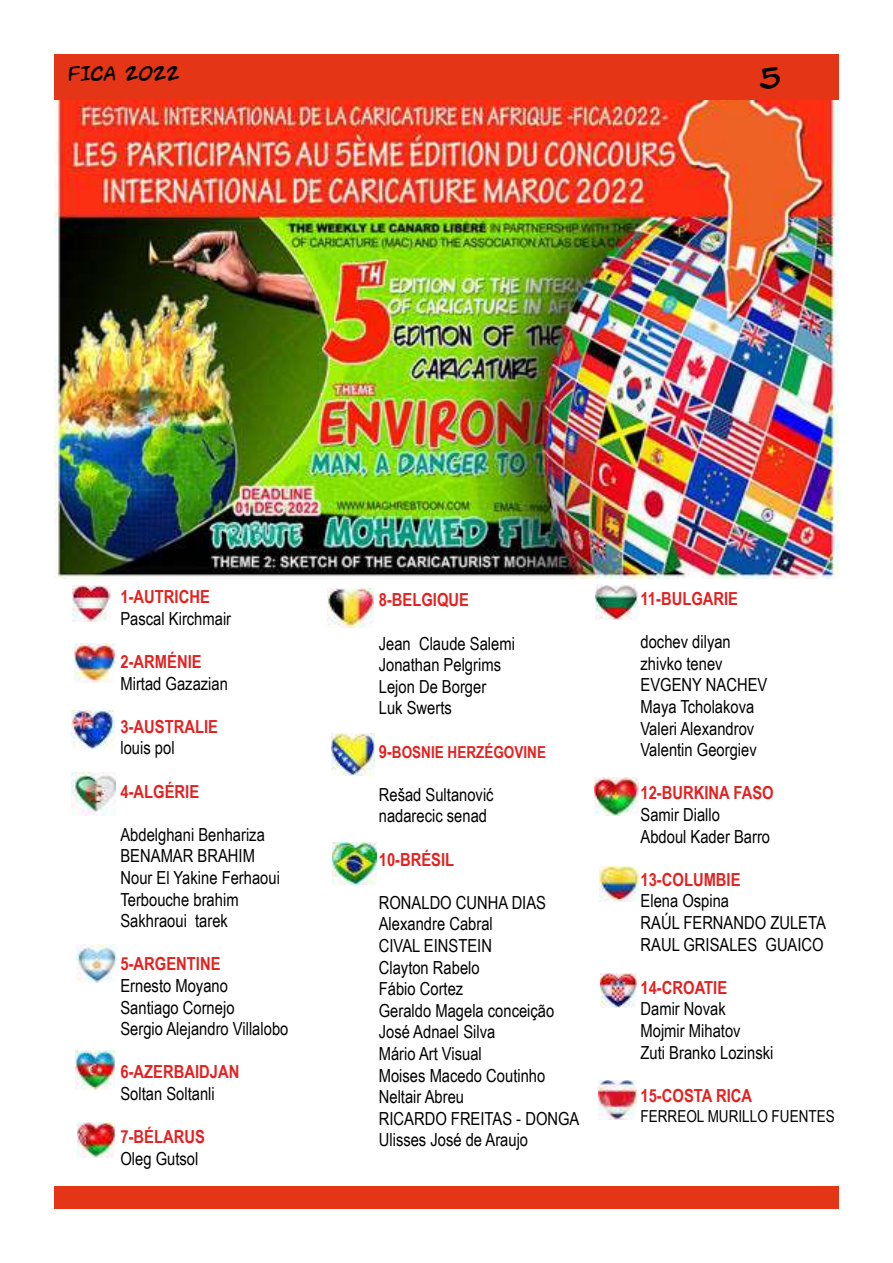
<style>
.page{position:relative;width:893px;height:1263px;background:#fff}
.page>*{position:absolute;margin:0;border:0;box-sizing:border-box;transform-origin:0 0}
.t1{font:27px "ACME Explosive";color:#000}
.t2{font:18px/21.6px "Arial Narrow";color:#000}
.t3{font:700 18px "Arial Narrow";color:#e32120}
.t4{font:700 18px "Arial Narrow";color:#e3211f}
.t5{font:700 18px "Arial Narrow";color:#e32121}
.t6{font:18px "ACME Explosive";color:#000}
.t7{font:16.5px "Arial Narrow";color:#000}
.t8{font:700 16.5px "Arial Narrow";color:#e3211f}
.s1{font-size:18px}
</style>
<div class="page">
<img style="left:54px;top:100px;width:785px;height:478px">
<div style="left:54px;top:1186px;width:785px;height:23px;background:#e53517"></div>
<div style="left:54px;top:54px;width:785px;height:46px;background:#e53517"></div>
<img style="left:71px;top:773px;width:44px;height:42px">
<img style="left:71px;top:711px;width:44px;height:38px">
<img style="left:328px;top:589px;width:46px;height:38px">
<img style="left:332px;top:733px;width:42px;height:42px">
<img style="left:333px;top:842px;width:43px;height:43px">
<img style="left:595px;top:584px;width:42px;height:36px">
<img style="left:595px;top:777px;width:44px;height:39px">
<img style="left:600px;top:866px;width:39px;height:36px">
<img style="left:600px;top:973px;width:37px;height:35px">
<img style="left:598px;top:1080px;width:39px;height:40px">
<img style="left:76px;top:944px;width:41px;height:39px">
<img style="left:72px;top:585px;width:39px;height:37px">
<img style="left:76px;top:1050px;width:39px;height:39px">
<img style="left:77px;top:1122px;width:38px;height:35px">
<img style="left:75px;top:643px;width:40px;height:39px">
<p class="t6" style="left:68px;top:67px;width:49px">FICA</p>
<p class="t6" style="left:125px;top:67px;width:56px">2022</p>
<h1 class="t1" style="left:759px;top:69px;width:22px">5</h1>
<p class="t4" style="left:120px;top:583px;width:91px">1-AUTRICHE</p>
<p class="t2" style="left:120px;top:607px;width:112px">Pascal Kirchmair</p>
<p class="t5" style="left:120px;top:648px;width:83px">2-ARMÉNIE</p>
<p class="t2" style="left:120px;top:672px;width:109px">Mirtad Gazazian</p>
<p class="t5" style="left:120px;top:713px;width:99px">3-AUSTRALIE</p>
<p class="t2" style="left:120px;top:736px;width:56px">louis pol</p>
<p class="t3" style="left:120px;top:778px;width:80px">4-ALGÉRIE</p>
<p class="t2" style="left:120px;top:823px;width:146px">Abdelghani Benhariza</p>
<p class="t2" style="left:120px;top:844px;width:136px">BENAMAR BRAHIM</p>
<p class="t2" style="left:120px;top:866px;width:161px">Nour El Yakine Ferhaoui</p>
<p class="t2" style="left:120px;top:888px;width:120px">Terbouche brahim</p>
<p class="t2" style="left:195px;top:909px;width:34px">tarek</p>
<p class="t2" style="left:120px;top:909px;width:68px">Sakhraoui</p>
<p class="t4" style="left:120px;top:950px;width:102px">5-ARGENTINE</p>
<p class="t2" style="left:120px;top:974px;width:169px">Ernesto Moyano<br>Santiago Cornejo<br>Sergio Alejandro Villalobo</p>
<p class="t3" style="left:120px;top:1058px;width:120px">6-AZERBAIDJAN</p>
<p class="t2" style="left:120px;top:1082px;width:96px">Soltan Soltanli</p>
<p class="t3" style="left:120px;top:1123px;width:86px">7-BÉLARUS</p>
<p class="t2" style="left:120px;top:1147px;width:79px">Oleg Gutsol</p>
<p class="t5" style="left:379px;top:586px;width:92px">8-BELGIQUE</p>
<p class="t2" style="left:419px;top:632px;width:97px">Claude Salemi</p>
<p class="t2" style="left:379px;top:632px;width:124px">Jean<br>Jonathan Pelgrims<br>Lejon De Borger<br>Luk Swerts</p>
<p class="t8" style="left:379px;top:739px;width:169px"><span class="s1">9-</span>BOSNIE HERZÉGOVINE</p>
<p class="t2" style="left:379px;top:783px;width:116px">Rešad Sultanović nadarecic senad</p>
<p class="t5" style="left:379px;top:845px;width:77px">10-BRÉSIL</p>
<p class="t2" style="left:379px;top:891px;width:202px">RONALDO CUNHA DIAS<br>Alexandre Cabral<br>CIVAL EINSTEIN<br>Clayton Rabelo<br>Fábio Cortez<br>Geraldo Magela conceição<br>José Adnael Silva<br>Mário Art Visual<br>Moises Macedo Coutinho<br>Neltair Abreu<br>RICARDO FREITAS - DONGA<br>Ulisses José de Araujo</p>
<p class="t3" style="left:640px;top:585px;width:99px">11-BULGARIE</p>
<p class="t2" style="left:640px;top:630px;width:128px">dochev dilyan zhivko tenev<br>EVGENY NACHEV<br>Maya Tcholakova<br>Valeri Alexandrov<br>Valentin Georgiev</p>
<p class="t3" style="left:640px;top:779px;width:135px">12-BURKINA FASO</p>
<p class="t2" style="left:640px;top:803px;width:131px">Samir Diallo<br>Abdoul Kader Barro</p>
<p class="t3" style="left:640px;top:866px;width:102px">13-COLUMBIE</p>
<p class="t2" style="left:640px;top:889px;width:90px">Elena Ospina</p>
<p class="t2" style="left:640px;top:911px;width:187px">RAÚL FERNANDO ZULETA</p>
<p class="t2" style="left:765px;top:933px;width:60px">GUAICO</p>
<p class="t2" style="left:640px;top:933px;width:118px">RAUL GRISALES</p>
<p class="t4" style="left:640px;top:974px;width:88px">14-CROATIE</p>
<p class="t2" style="left:640px;top:997px;width:134px">Damir Novak<br>Mojmir Mihatov<br>Zuti Branko Lozinski</p>
<p class="t4" style="left:640px;top:1082px;width:113px">15-COSTA RICA</p>
<p class="t7" style="left:640px;top:1104px;width:196px">FERREOL MURILLO FUENTES</p>
</div>
